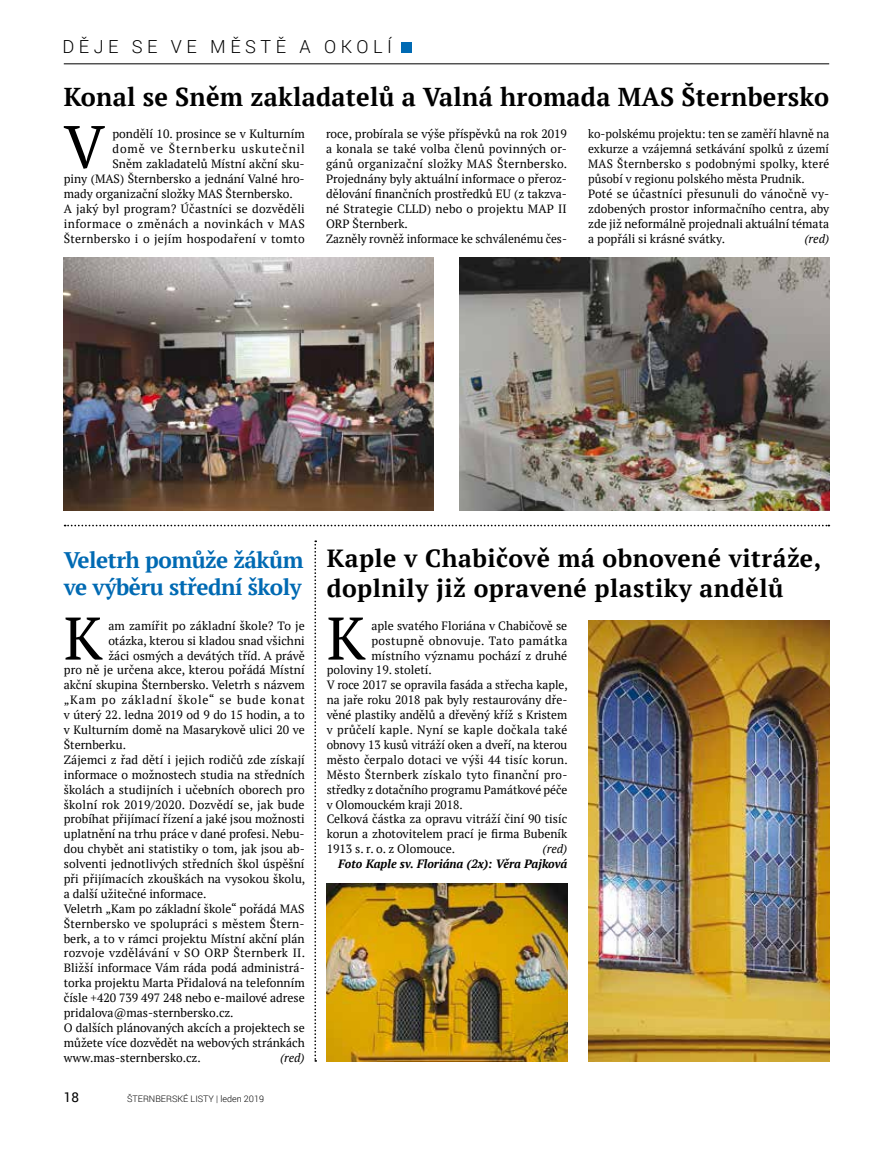
<style>
.page{position:relative;width:893px;height:1149px;background:#fff}
.page>*{position:absolute;margin:0;border:0;box-sizing:border-box;transform-origin:0 0}
.t1{font:60px "PT Serif";color:#000}
.t2{font:700 25.8px "PT Serif";letter-spacing:.01em;color:#000}
.t3{font:700 24.75px/29.7px "PT Serif";letter-spacing:.02em;color:#000}
.t4{font:700 22.5px/27px "PT Serif";letter-spacing:-.02em;color:#006ab3}
.t5{font:300 18px "Roboto";letter-spacing:.25em;color:#000}
.t6{font:13.5px "Roboto";color:#000}
.t7{font:12px/14.9px "PT Serif";color:#000}
.t8{font:12px "PT Serif";letter-spacing:.02em;color:#000}
.t9{font:12px "PT Serif";letter-spacing:.03em;color:#000}
.t10{font:italic 700 12px "PT Serif";color:#000}
.t11{font:12px "PT Serif";letter-spacing:.025em;color:#000}
.t12{font:12px "PT Serif";letter-spacing:.04em;color:#000}
.t13{font:12px "PT Serif";letter-spacing:.07em;color:#000}
.t14{font:12px "PT Serif";letter-spacing:.035em;color:#000}
.t15{font:12px "PT Serif";letter-spacing:.075em;color:#000}
.t16{font:italic 12px "PT Serif";color:#000}
.t17{font:300 9px "Roboto";color:#000}
</style>
<div class="page">
<hr style="left:64px;top:63px;width:765px;height:1px;background:#000">
<div style="left:401px;top:42px;width:11px;height:10px;background:#006ab3"></div>
<svg style="left:314px;top:540px;width:2px;height:521px"></svg>
<img style="left:589px;top:620px;width:240px;height:441px">
<img style="left:327px;top:883px;width:240px;height:178px">
<svg style="left:65px;top:524px;width:764px;height:2px"></svg>
<img style="left:64px;top:257px;width:370px;height:253px">
<img style="left:459px;top:257px;width:370px;height:253px">
<h3 class="t5" style="left:63px;top:34px;width:331px">DĚJE SE VE MĚSTĚ A OKOLÍ</h3>
<h2 class="t2" style="left:64px;top:79px;width:767px">Konal se Sněm zakladatelů a Valná hromada MAS Šternbersko</h2>
<p class="t7" style="left:113px;top:126px;width:194px">pondělí 10. prosince se v Kulturním</p>
<p class="t15" style="left:113px;top:141px;width:194px">domě ve Šternberku uskutečnil</p>
<p class="t7" style="left:113px;top:156px;width:194px">Sněm zakladatelů Místní akční sku-</p>
<p class="t7" style="left:64px;top:171px;width:242px">piny (MAS) Šternbersko a jednání Valné hro-</p>
<p class="t7" style="left:64px;top:186px;width:230px">mady organizační složky MAS Šternbersko.</p>
<p class="t8" style="left:64px;top:201px;width:243px">A jaký byl program? Účastníci se dozvěděli</p>
<p class="t12" style="left:64px;top:215px;width:242px">informace o změnách a novinkách v MAS</p>
<p class="t11" style="left:64px;top:230px;width:242px">Šternbersko i o jejím hospodaření v tomto</p>
<h1 class="t1" style="left:64px;top:108px;width:43px">V</h1>
<p class="t7" style="left:326px;top:126px;width:243px">roce, probírala se výše příspěvků na rok 2019 a konala se také volba členů povinných or&shy;gánů organizační složky MAS Šternbersko.<br>Projednány byly aktuální informace o přeroz&shy;dělování finančních prostředků EU (z takzva&shy;né Strategie CLLD) nebo o projektu MAP II ORP Šternberk.<br>Zazněly rovněž informace ke schválenému čes-</p>
<p class="t7" style="left:588px;top:126px;width:243px">ko-polskému projektu: ten se zaměří hlavně na exkurze a vzájemná setkávání spolků z území MAS Šternbersko s podobnými spolky, které působí v regionu polského města Prudnik.<br>Poté se účastníci přesunuli do vánočně vy&shy;zdobených prostor informačního centra, aby zde již neformálně projednali aktuální témata a popřáli si krásné svátky.</p>
<p class="t16" style="left:804px;top:230px;width:26px">(red)</p>
<h3 class="t4" style="left:64px;top:545px;width:241px">Veletrh pomůže žákům ve výběru střední školy</h3>
<p class="t7" style="left:108px;top:617px;width:198px">am zamířit po základní škole? To je</p>
<p class="t7" style="left:108px;top:632px;width:198px">otázka, kterou si kladou snad všichni</p>
<p class="t7" style="left:108px;top:647px;width:198px">žáci osmých a devátých tříd. A právě</p>
<p class="t7" style="left:64px;top:662px;width:242px">pro ně je určena akce, kterou pořádá Místní</p>
<p class="t7" style="left:64px;top:677px;width:242px">akční skupina Šternbersko. Veletrh s názvem</p>
<p class="t13" style="left:64px;top:692px;width:243px">„Kam po základní škole“ se bude konat</p>
<p class="t7" style="left:64px;top:707px;width:242px">v úterý 22. ledna 2019 od 9 do 15 hodin, a to</p>
<p class="t7" style="left:64px;top:722px;width:242px">v Kulturním domě na Masarykově ulici 20 ve</p>
<p class="t7" style="left:64px;top:737px;width:64px">Šternberku.</p>
<p class="t7" style="left:64px;top:751px;width:243px">Zájemci z řad dětí i jejich rodičů zde získají</p>
<p class="t7" style="left:64px;top:766px;width:242px">informace o možnostech studia na středních</p>
<p class="t7" style="left:64px;top:781px;width:243px">školách a studijních i učebních oborech pro</p>
<p class="t8" style="left:64px;top:796px;width:242px">školní rok 2019/2020. Dozvědí se, jak bude</p>
<p class="t7" style="left:64px;top:811px;width:242px">probíhat přijímací řízení a jaké jsou možnosti</p>
<p class="t7" style="left:64px;top:826px;width:242px">uplatnění na trhu práce v dané profesi. Nebu-</p>
<p class="t7" style="left:64px;top:841px;width:243px">dou chybět ani statistiky o tom, jak jsou ab-</p>
<p class="t7" style="left:64px;top:856px;width:242px">solventi jednotlivých středních škol úspěšní</p>
<p class="t7" style="left:64px;top:870px;width:243px">při přijímacích zkouškách na vysokou školu,</p>
<p class="t7" style="left:64px;top:885px;width:144px">a další užitečné informace.</p>
<p class="t7" style="left:64px;top:900px;width:242px">Veletrh „Kam po základní škole“ pořádá MAS</p>
<p class="t8" style="left:64px;top:915px;width:242px">Šternbersko ve spolupráci s městem Štern-</p>
<p class="t7" style="left:64px;top:930px;width:242px">berk, a to v rámci projektu Místní akční plán</p>
<p class="t9" style="left:64px;top:945px;width:243px">rozvoje vzdělávání v SO ORP Šternberk II.</p>
<p class="t7" style="left:64px;top:960px;width:242px">Bližší informace Vám ráda podá administrá-</p>
<p class="t7" style="left:64px;top:975px;width:242px">torka projektu Marta Přidalová na telefonním</p>
<p class="t7" style="left:64px;top:989px;width:242px">čísle +420 739 497 248 nebo e-mailové adrese</p>
<p class="t7" style="left:64px;top:1004px;width:171px">pridalova@mas-sternbersko.cz.</p>
<p class="t7" style="left:64px;top:1019px;width:242px">O dalších plánovaných akcích a projektech se</p>
<p class="t7" style="left:64px;top:1034px;width:242px">můžete více dozvědět na webových stránkách</p>
<p class="t7" style="left:64px;top:1049px;width:138px">www.mas-sternbersko.cz.</p>
<p class="t16" style="left:280px;top:1049px;width:26px">(red)</p>
<h1 class="t1" style="left:64px;top:599px;width:40px">K</h1>
<p class="t6" style="left:64px;top:1087px;width:17px">18</p>
<p class="t17" style="left:127px;top:1092px;width:139px">ŠTERNBERSKÉ LISTY | leden 2019</p>
<h3 class="t3" style="left:327px;top:542px;width:496px">Kaple v Chabičově má obnovené vitráže, doplnily již opravené plastiky andělů</h3>
<p class="t7" style="left:371px;top:617px;width:197px">aple svatého Floriána v Chabičově se</p>
<p class="t14" style="left:371px;top:632px;width:198px">postupně obnovuje. Tato památka</p>
<p class="t7" style="left:371px;top:647px;width:197px">místního významu pochází z druhé</p>
<p class="t7" style="left:327px;top:662px;width:107px">poloviny 19. století.</p>
<p class="t7" style="left:327px;top:677px;width:243px">V roce 2017 se opravila fasáda a střecha kaple,</p>
<p class="t7" style="left:327px;top:692px;width:242px">na jaře roku 2018 pak byly restaurovány dře-</p>
<p class="t7" style="left:327px;top:707px;width:242px">věné plastiky andělů a dřevěný kříž s Kristem</p>
<p class="t9" style="left:327px;top:721px;width:242px">v průčelí kaple. Nyní se kaple dočkala také</p>
<p class="t7" style="left:327px;top:737px;width:242px">obnovy 13 kusů vitráží oken a dveří, na kterou</p>
<p class="t8" style="left:327px;top:751px;width:242px">město čerpalo dotaci ve výši 44 tisíc korun.</p>
<p class="t9" style="left:327px;top:766px;width:242px">Město Šternberk získalo tyto finanční pro-</p>
<p class="t7" style="left:327px;top:781px;width:242px">středky z dotačního programu Památkové péče</p>
<p class="t7" style="left:327px;top:796px;width:137px">v Olomouckém kraji 2018.</p>
<p class="t7" style="left:327px;top:811px;width:242px">Celková částka za opravu vitráží činí 90 tisíc</p>
<p class="t7" style="left:327px;top:826px;width:242px">korun a zhotovitelem prací je firma Bubeník</p>
<p class="t7" style="left:327px;top:841px;width:130px">1913 s. r. o. z Olomouce.</p>
<p class="t16" style="left:543px;top:841px;width:26px">(red)</p>
<p class="t10" style="left:338px;top:855px;width:231px">Foto Kaple sv. Floriána (2x): Věra Pajková</p>
<h1 class="t1" style="left:327px;top:599px;width:40px">K</h1>
</div>
